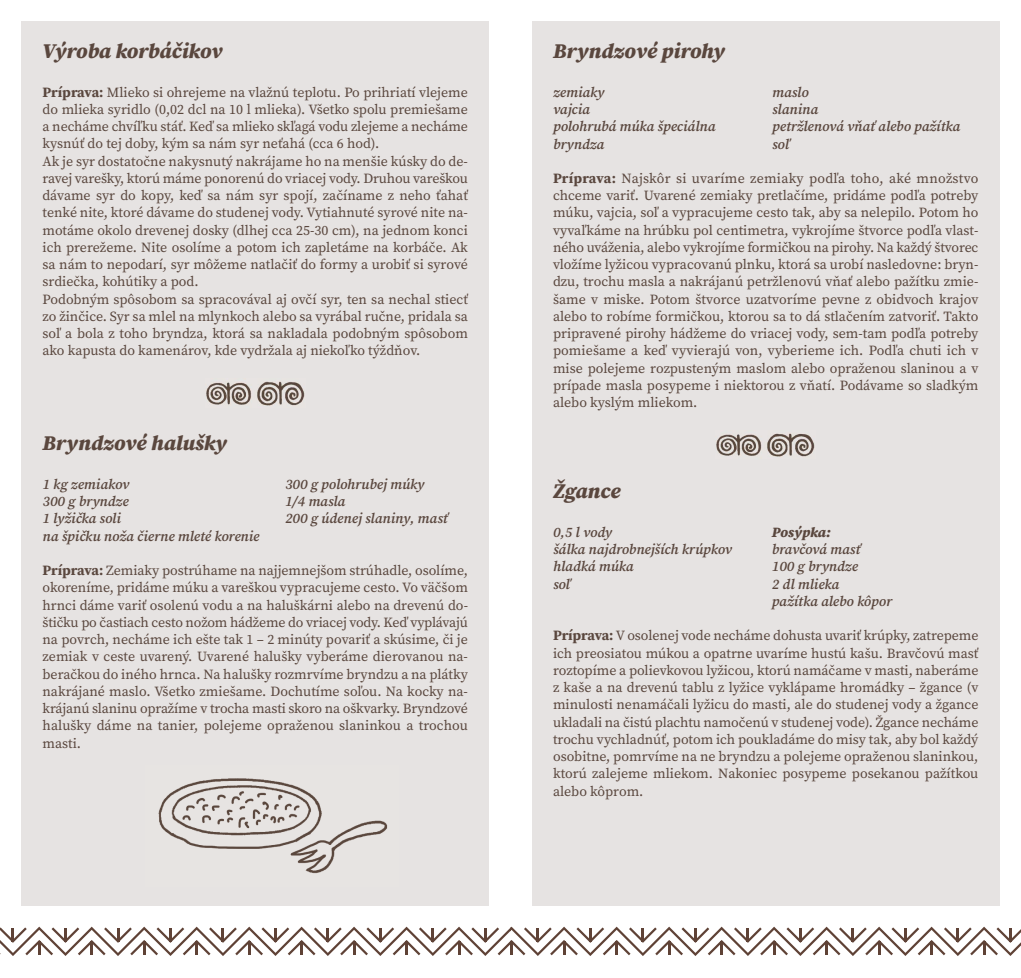
<style>
.page{position:relative;width:1021px;height:978px;background:#fff}
.page>*{position:absolute;margin:0;border:0;box-sizing:border-box;transform-origin:0 0}
.t1{font:italic 900 21px "Source Serif Pro";letter-spacing:-.005em;color:#5a473e}
.t2{font:italic 600 14.25px/17.2px "Source Serif Pro";color:#5a473e}
.t3{font:italic 900 14.25px "Source Serif Pro";letter-spacing:-.01em;color:#5a473e}
.t4{font:13.95px/17.2px "Source Serif Pro";color:#5a473e;text-align:justify}
.s1{font-weight:700;font-size:14.25px}
</style>
<div class="page">
<div style="left:531px;top:21px;width:468px;height:885px;background:#e6e3e2"></div>
<img style="left:716px;top:433px;width:99px;height:24px">
<div style="left:21px;top:21px;width:468px;height:885px;background:#e6e3e2"></div>
<img style="left:206px;top:381px;width:99px;height:25px">
<svg style="left:0;top:927px;width:1020px;height:29px"></svg>
<img style="left:158px;top:778px;width:230px;height:96px">
<h1 class="t1" style="left:43px;top:43px;width:181px">Výroba korbáčikov</h1>
<p class="t4" style="left:43px;top:85px;width:427px;text-align:left"><span class="s1">Príprava:</span> Mlieko si ohrejeme na vlažnú teplotu. Po prihriatí vlejeme do mlieka syridlo (0,02 dcl na 10 l mlieka). Všetko spolu premiešame a necháme chvíľku stáť. Keď sa mlieko skľagá vodu zlejeme a necháme kysnúť do tej doby, kým sa nám syr neťahá (cca 6 hod).<br>Ak je syr dostatočne nakysnutý nakrájame ho na menšie kúsky do de&shy;ravej varešky, ktorú máme ponorenú do vriacej vody. Druhou vareškou dávame syr do kopy, keď sa nám syr spojí, začíname z neho ťahať tenké nite, ktoré dávame do studenej vody. Vytiahnuté syrové nite na&shy;motáme okolo drevenej dosky (dlhej cca 25-30 cm), na jednom konci ich prerežeme. Nite osolíme a potom ich zapletáme na korbáče. Ak sa nám to nepodarí, syr môžeme natlačiť do formy a urobiť si syrové srdiečka, kohútiky a pod.<br>Podobným spôsobom sa spracovával aj ovčí syr, ten sa nechal stiecť zo žinčice. Syr sa mlel na mlynkoch alebo sa vyrábal ručne, pridala sa soľ a bola z toho bryndza, ktorá sa nakladala podobným spôsobom ako kapusta do kamenárov, kde vydržala aj niekoľko týždňov.</p>
<h1 class="t1" style="left:43px;top:435px;width:186px">Bryndzové halušky</h1>
<p class="t2" style="left:43px;top:477px;width:218px">1 kg zemiakov<br>300 g bryndze<br>1 lyžička soli<br>na špičku noža čierne mleté korenie</p>
<p class="t2" style="left:285px;top:477px;width:164px">300 g polohrubej múky<br>1/4 masla<br>200 g údenej slaniny, masť</p>
<p class="t4" style="left:43px;top:563px;width:427px"><span class="s1">Príprava:</span> Zemiaky postrúhame na najjemnejšom strúhadle, osolíme, okoreníme, pridáme múku a vareškou vypracujeme cesto. Vo väčšom hrnci dáme variť osolenú vodu a na haluškárni alebo na drevenú do&shy;štičku po častiach cesto nožom hádžeme do vriacej vody. Keď vyplávajú na povrch, necháme ich ešte tak 1 – 2 minúty povariť a skúsime, či je zemiak v ceste uvarený. Uvarené halušky vyberáme dierovanou na&shy;beračkou do iného hrnca. Na halušky rozmrvíme bryndzu a na plátky nakrájané maslo. Všetko zmiešame. Dochutíme soľou. Na kocky na&shy;krájanú slaninu opražíme v trocha masti skoro na oškvarky. Bryndzové halušky dáme na tanier, polejeme opraženou slaninkou a trochou masti.</p>
<h1 class="t1" style="left:553px;top:43px;width:173px">Bryndzové pirohy</h1>
<p class="t2" style="left:553px;top:85px;width:164px">zemiaky<br>vajcia<br>polohrubá múka špeciálna bryndza</p>
<p class="t2" style="left:772px;top:85px;width:190px">maslo<br>slanina<br>petržlenová vňať alebo pažítka soľ</p>
<p class="t4" style="left:553px;top:171px;width:427px"><span class="s1">Príprava:</span> Najskôr si uvaríme zemiaky podľa toho, aké množstvo chceme variť. Uvarené zemiaky pretlačíme, pridáme podľa potreby múku, vajcia, soľ a vypracujeme cesto tak, aby sa nelepilo. Potom ho vyvaľkáme na hrúbku pol centimetra, vykrojíme štvorce podľa vlast&shy;ného uváženia, alebo vykrojíme formičkou na pirohy. Na každý štvorec vložíme lyžicou vypracovanú plnku, ktorá sa urobí nasledovne: bryn&shy;dzu, trochu masla a nakrájanú petržlenovú vňať alebo pažítku zmie&shy;šame v miske. Potom štvorce uzatvoríme pevne z obidvoch krajov alebo to robíme formičkou, ktorou sa to dá stlačením zatvoriť. Takto pripravené pirohy hádžeme do vriacej vody, sem-tam podľa potreby pomiešame a keď vyvierajú von, vyberieme ich. Podľa chuti ich v mise polejeme rozpusteným maslom alebo opraženou slaninou a v prípade masla posypeme i niektorou z vňatí. Podávame so sladkým alebo kyslým mliekom.</p>
<h1 class="t1" style="left:553px;top:483px;width:69px">Žgance</h1>
<p class="t2" style="left:553px;top:525px;width:180px">0,5 l vody<br>šálka najdrobnejších krúpkov hladká múka<br>soľ</p>
<p class="t3" style="left:771px;top:527px;width:61px">Posýpka:</p>
<p class="t2" style="left:771px;top:542px;width:122px">bravčová masť<br>100 g bryndze<br>2 dl mlieka<br>pažítka alebo kôpor</p>
<p class="t4" style="left:553px;top:628px;width:427px"><span class="s1">Príprava:</span> V osolenej vode necháme dohusta uvariť krúpky, zatrepeme ich preosiatou múkou a opatrne uvaríme hustú kašu. Bravčovú masť roztopíme a polievkovou lyžicou, ktorú namáčame v masti, naberáme z kaše a na drevenú tablu z lyžice vyklápame hromádky – žgance (v minulosti nenamáčali lyžicu do masti, ale do studenej vody a žgance ukladali na čistú plachtu namočenú v studenej vode). Žgance necháme trochu vychladnúť, potom ich poukladáme do misy tak, aby bol každý osobitne, pomrvíme na ne bryndzu a polejeme opraženou slaninkou, ktorú zalejeme mliekom. Nakoniec posypeme posekanou pažítkou alebo kôprom.</p>
</div>
